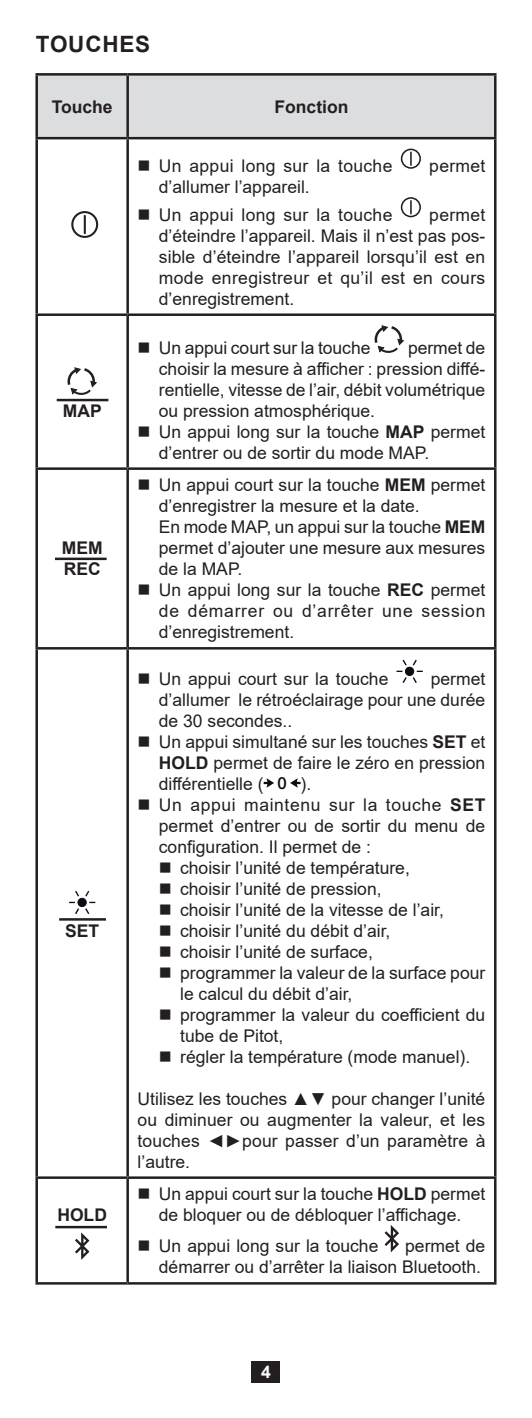
<style>
.page{position:relative;width:532px;height:1418px;background:#fff}
.page>*{position:absolute;margin:0;border:0;box-sizing:border-box;transform-origin:0 0}
.t1{font:700 22.5px "Arial";letter-spacing:.035em;color:#231f20}
.t2{font:17.5px/21px "Arial";color:#231f20}
.t3{font:17.5px/27.5px "Arial";letter-spacing:.02em;color:#231f20}
.t4{font:700 17.5px/21px "Arial";color:#231f20}
.t5{font:17.5px "Arial";letter-spacing:.035em;color:#231f20}
.t6{font:700 17.5px "Arial";color:#fff}
.s1{font-weight:700}
.s2{font-family:"Helvetica Neue";font-weight:500;font-size:16.75px;color:#0d0b14}
</style>
<div class="page">
<div style="left:251px;top:1361px;width:28px;height:21px;background:#231f20"></div>
<div style="left:38px;top:76px;width:456px;height:61px;background:#dcdddf"></div>
<hr style="left:35px;top:73px;width:93px;height:3px;background:#231f20">
<hr style="left:35px;top:76px;width:3px;height:61px;background:#231f20">
<hr style="left:128px;top:73px;width:368px;height:3px;background:#231f20">
<hr style="left:126px;top:76px;width:3px;height:61px;background:#231f20">
<hr style="left:494px;top:76px;width:2px;height:61px;background:#231f20">
<hr style="left:35px;top:137px;width:93px;height:2px;background:#231f20">
<hr style="left:35px;top:139px;width:3px;height:174px;background:#231f20">
<hr style="left:128px;top:137px;width:368px;height:2px;background:#231f20">
<hr style="left:126px;top:139px;width:3px;height:174px;background:#231f20">
<hr style="left:494px;top:139px;width:2px;height:174px;background:#231f20">
<hr style="left:35px;top:313px;width:93px;height:3px;background:#231f20">
<hr style="left:35px;top:316px;width:3px;height:151px;background:#231f20">
<hr style="left:128px;top:313px;width:368px;height:3px;background:#231f20">
<hr style="left:126px;top:316px;width:3px;height:151px;background:#231f20">
<hr style="left:494px;top:316px;width:2px;height:151px;background:#231f20">
<hr style="left:35px;top:467px;width:93px;height:3px;background:#231f20">
<hr style="left:35px;top:470px;width:3px;height:177px;background:#231f20">
<hr style="left:128px;top:467px;width:368px;height:3px;background:#231f20">
<hr style="left:126px;top:470px;width:3px;height:177px;background:#231f20">
<hr style="left:494px;top:470px;width:2px;height:177px;background:#231f20">
<hr style="left:35px;top:647px;width:93px;height:2px;background:#231f20">
<hr style="left:35px;top:649px;width:3px;height:527px;background:#231f20">
<hr style="left:128px;top:647px;width:368px;height:2px;background:#231f20">
<hr style="left:126px;top:649px;width:3px;height:527px;background:#231f20">
<hr style="left:494px;top:649px;width:2px;height:527px;background:#231f20">
<hr style="left:35px;top:1176px;width:93px;height:2px;background:#231f20">
<hr style="left:35px;top:1178px;width:3px;height:104px;background:#231f20">
<hr style="left:128px;top:1176px;width:368px;height:2px;background:#231f20">
<hr style="left:126px;top:1178px;width:3px;height:104px;background:#231f20">
<hr style="left:494px;top:1178px;width:2px;height:104px;background:#231f20">
<hr style="left:35px;top:1282px;width:93px;height:2px;background:#231f20">
<hr style="left:128px;top:1282px;width:368px;height:2px;background:#231f20">
<div style="left:71px;top:211px;width:27px;height:27px;border:2px solid #231f20;border-radius:50%"></div>
<svg style="left:84px;top:216px;width:2px;height:17px"></svg>
<div style="left:400px;top:149px;width:21px;height:20px;border:2px solid #231f20;border-radius:50%"></div>
<svg style="left:410px;top:152px;width:1px;height:13px"></svg>
<div style="left:400px;top:197px;width:21px;height:20px;border:2px solid #231f20;border-radius:50%"></div>
<svg style="left:410px;top:201px;width:1px;height:13px"></svg>
<svg style="left:67px;top:367px;width:30px;height:28px"></svg>
<svg style="left:374px;top:325px;width:30px;height:28px"></svg>
<svg style="left:69px;top:890px;width:26px;height:24px"></svg>
<div style="left:78px;top:898px;width:8px;height:8px;background:#0d0b14;border-radius:50%"></div>
<div style="left:78px;top:898px;width:8px;height:8px;border:1px solid #0d0b14;border-radius:50%"></div>
<svg style="left:396px;top:659px;width:26px;height:24px"></svg>
<div style="left:405px;top:667px;width:8px;height:8px;background:#0d0b14;border-radius:50%"></div>
<div style="left:405px;top:667px;width:9px;height:8px;border:1px solid #0d0b14;border-radius:50%"></div>
<svg style="left:263px;top:778px;width:11px;height:9px"></svg>
<svg style="left:290px;top:778px;width:10px;height:9px"></svg>
<svg style="left:75px;top:1232px;width:14px;height:27px"></svg>
<svg style="left:384px;top:1225px;width:15px;height:27px"></svg>
<hr style="left:59px;top:918px;width:47px;height:2px;background:#231f20">
<hr style="left:55px;top:1225px;width:52px;height:3px;background:#231f20">
<hr style="left:57px;top:399px;width:51px;height:2px;background:#231f20">
<hr style="left:55px;top:557px;width:52px;height:3px;background:#231f20">
<p class="t1" style="left:36px;top:28px;width:116px">TOUCHES</p>
<p class="t4" style="left:52px;top:96px;width:62px">Touche</p>
<p class="t4" style="left:274px;top:96px;width:75px">Fonction</p>
<p class="t4" style="left:63px;top:400px;width:40px">MAP</p>
<p class="t4" style="left:62px;top:538px;width:42px">MEM<br>REC</p>
<p class="t4" style="left:65px;top:920px;width:36px">SET</p>
<p class="t4" style="left:57px;top:1204px;width:51px">HOLD</p>
<p class="t3" style="left:159px;top:152px;width:235px">Un appui long sur la touche</p>
<p class="t2" style="left:429px;top:155px;width:58px">permet</p>
<p class="t3" style="left:159px;top:173px;width:235px">d’allumer l’appareil.<br>Un appui long sur la touche</p>
<p class="t2" style="left:159px;top:204px;width:328px;text-align:justify;text-indent:270px">permet d’éteindre l’appareil. Mais il n’est pas pos&shy;sible d’éteindre l’appareil lorsqu’il est en mode enregistreur et qu’il est en cours d’enregistrement.</p>
<p class="t2" style="left:159px;top:337px;width:328px;text-indent:249px">permet de choisir la mesure à afficher : pression diffé&shy;rentielle, vitesse de l’air, débit volumétrique ou pression atmosphérique.<br>Un appui long sur la touche <span class="s1">MAP</span> permet d’entrer ou de sortir du mode MAP.</p>
<p class="t2" style="left:159px;top:337px;width:213px">Un appui court sur la touche</p>
<p class="t2" style="left:159px;top:474px;width:328px">Un appui court sur la touche <span class="s1">MEM</span> permet d’enregistrer la mesure et la date.<br>En mode MAP, un appui sur la touche <span class="s1">MEM </span>permet d’ajouter une mesure aux mesures de la MAP.<br>Un appui long sur la touche <span class="s1">REC</span> permet de démarrer ou d’arrêter une session d’enregistrement.</p>
<p class="t2" style="left:159px;top:667px;width:231px">Un appui court sur la touche</p>
<p class="t2" style="left:430px;top:667px;width:56px">permet</p>
<p class="t2" style="left:159px;top:688px;width:328px">d’allumer le rétroéclairage pour une durée</p>
<p class="t2" style="left:159px;top:709px;width:135px">de 30 secondes..</p>
<p class="t2" style="left:159px;top:730px;width:328px">Un appui simultané sur les touches <span class="s1">SET</span> et</p>
<p class="t2" style="left:159px;top:751px;width:328px"><span class="s1">HOLD</span> permet de faire le zéro en pression</p>
<p class="t2" style="left:159px;top:772px;width:154px">différentielle ( <span class="s2">0</span> ).</p>
<p class="t5" style="left:159px;top:792px;width:328px">Un appui maintenu sur la touche <span class="s1">SET</span></p>
<p class="t2" style="left:159px;top:814px;width:328px">permet d’entrer ou de sortir du menu de</p>
<p class="t2" style="left:159px;top:835px;width:214px">configuration. Il permet de :</p>
<p class="t2" style="left:180px;top:856px;width:231px">choisir l’unité de température,</p>
<p class="t2" style="left:180px;top:877px;width:203px">choisir l’unité de pression,</p>
<p class="t2" style="left:180px;top:898px;width:265px">choisir l’unité de la vitesse de l’air,</p>
<p class="t2" style="left:180px;top:919px;width:212px">choisir l’unité du débit d’air,</p>
<p class="t2" style="left:180px;top:940px;width:194px">choisir l’unité de surface,</p>
<p class="t2" style="left:180px;top:961px;width:306px">programmer la valeur de la surface pour</p>
<p class="t2" style="left:180px;top:982px;width:174px">le calcul du débit d’air,</p>
<p class="t2" style="left:180px;top:1003px;width:306px">programmer la valeur du coefficient du</p>
<p class="t2" style="left:180px;top:1024px;width:105px">tube de Pitot,</p>
<p class="t2" style="left:180px;top:1045px;width:291px">régler la température (mode manuel).</p>
<p class="t2" style="left:137px;top:1087px;width:349px;text-align:justify">Utilisez les touches ▲▼ pour changer l’unité ou diminuer ou augmenter la valeur, et les touches ◄►pour passer d’un paramètre à l’autre.</p>
<p class="t2" style="left:159px;top:1183px;width:328px">Un appui court sur la touche <span class="s1">HOLD</span> permet de bloquer ou de débloquer l’affichage.</p>
<p class="t2" style="left:159px;top:1235px;width:221px">Un appui long sur la touche</p>
<p class="t2" style="left:159px;top:1235px;width:328px;text-align:right">permet de<br>démarrer ou d’arrêter la liaison Bluetooth.</p>
<p class="t6" style="left:261px;top:1359px;width:11px">4</p>
</div>
